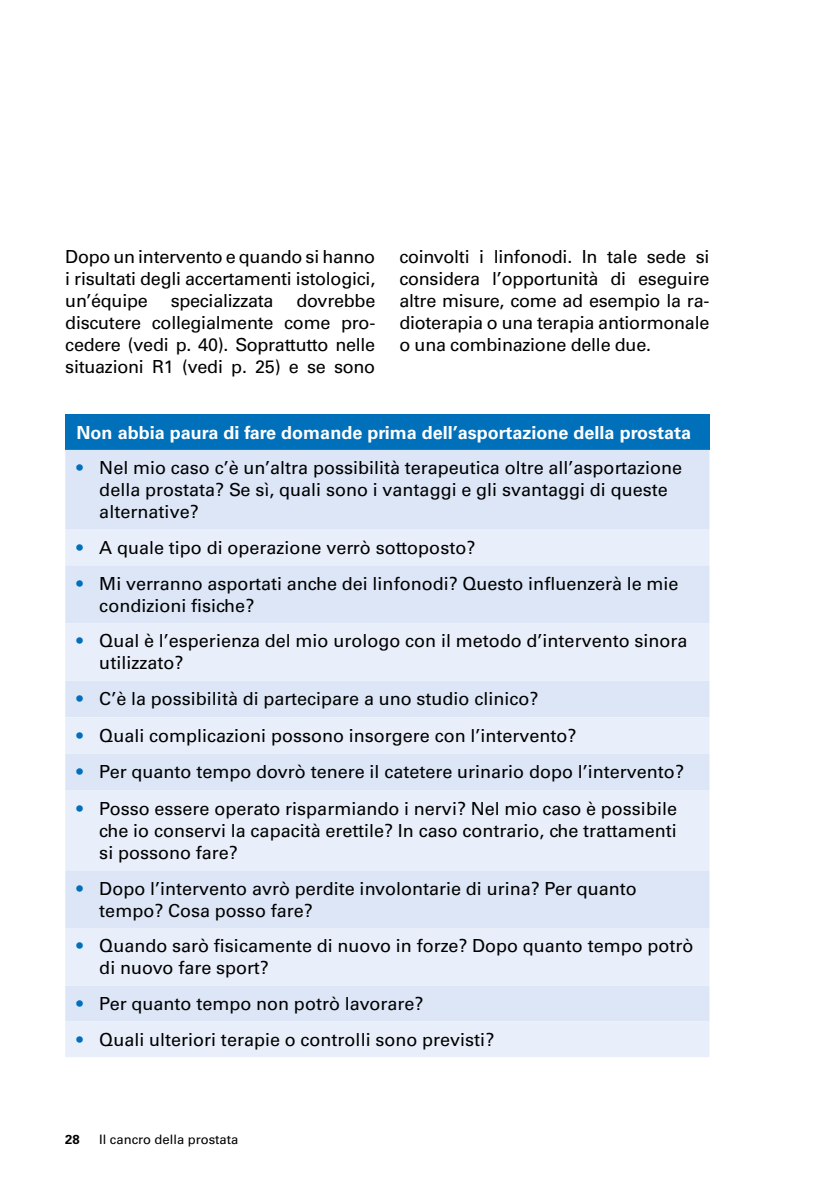
<style>
.page{position:relative;width:840px;height:1191px;background:#fff}
.page>*{position:absolute;margin:0;border:0;box-sizing:border-box;transform-origin:0 0}
.t1{font:18px/22px "Univers LT Std";color:#000}
.t2{font:700 18px "Univers LT Std";color:#fff}
.t3{font:13px "Univers LT Std";color:#000}
.t4{font:700 13px "Univers LT Std";color:#000}
.s1{color:#0070ba}
</style>
<div class="page">
<div style="left:65px;top:414px;width:644px;height:36px;background:#0070ba"></div>
<div style="left:65px;top:450px;width:644px;height:79px;background:#dce6f6"></div>
<svg style="left:65px;top:529px;width:644px;height:528px;background:#e3ebf8"></svg>
<p class="t1" style="left:65px;top:246px;width:311px;text-align:justify">Dopo un intervento e quando si hanno i risultati degli accertamenti istologici, un’équipe</p>
<p class="t1" style="left:65px;top:290px;width:311px;text-align:justify;text-indent:231px">dovrebbe discutere collegialmente come pro&shy;cedere (vedi p. 40). Soprattutto nelle situazioni R1 (vedi p. 25) e se sono</p>
<p class="t1" style="left:170px;top:290px;width:104px">specializzata</p>
<p class="t1" style="left:399px;top:246px;width:311px;text-align:justify">coinvolti i linfonodi. In tale sede si considera l’opportunità di eseguire altre misure, come ad esempio la ra&shy;dioterapia o una terapia antiormonale o una combinazione delle due.</p>
<p class="t2" style="left:77px;top:421px;width:616px">Non abbia paura di fare domande prima dell’asportazione della prostata</p>
<p class="t1" style="left:99px;top:457px;width:584px;text-indent:-23px"><span class="s1">•</span> Nel mio caso c’è un’altra possibilità terapeutica oltre all’asportazione della prostata? Se sì, quali sono i vantaggi e gli svantaggi di queste alternative?</p>
<p class="t1" style="left:77px;top:537px;width:400px"><span class="s1">•</span> A quale tipo di operazione verrò sottoposto?</p>
<p class="t1" style="left:99px;top:572px;width:580px;text-indent:-23px"><span class="s1">•</span> Mi verranno asportati anche dei linfonodi? Questo influenzerà le mie condizioni fisiche?</p>
<p class="t1" style="left:99px;top:630px;width:589px;text-indent:-23px"><span class="s1">•</span> Qual è l’esperienza del mio urologo con il metodo d’intervento sinora utilizzato?</p>
<p class="t1" style="left:77px;top:688px;width:463px"><span class="s1">•</span> C’è la possibilità di partecipare a uno studio clinico?</p>
<p class="t1" style="left:77px;top:724px;width:501px"><span class="s1">•</span> Quali complicazioni possono insorgere con l’intervento?</p>
<p class="t1" style="left:77px;top:761px;width:608px"><span class="s1">•</span> Per quanto tempo dovrò tenere il catetere urinario dopo l’intervento?</p>
<p class="t1" style="left:99px;top:797px;width:579px;text-align:justify;text-indent:-23px"><span class="s1">•</span> Posso essere operato risparmiando i nervi? Nel mio caso è possibile che io conservi la capacità erettile? In caso contrario, che trattamenti si possono fare?</p>
<p class="t1" style="left:99px;top:877px;width:538px;text-indent:-23px"><span class="s1">•</span> Dopo l’intervento avrò perdite involontarie di urina? Per quanto tempo? Cosa posso fare?</p>
<p class="t1" style="left:99px;top:935px;width:595px;text-indent:-23px"><span class="s1">•</span> Quando sarò fisicamente di nuovo in forze? Dopo quanto tempo potrò di nuovo fare sport?</p>
<p class="t1" style="left:77px;top:992px;width:348px"><span class="s1">•</span> Per quanto tempo non potrò lavorare?</p>
<p class="t1" style="left:77px;top:1028px;width:419px"><span class="s1">•</span> Quali ulteriori terapie o controlli sono previsti?</p>
<p class="t4" style="left:65px;top:1132px;width:16px">28</p>
<p class="t3" style="left:99px;top:1132px;width:140px">Il cancro della prostata</p>
</div>
